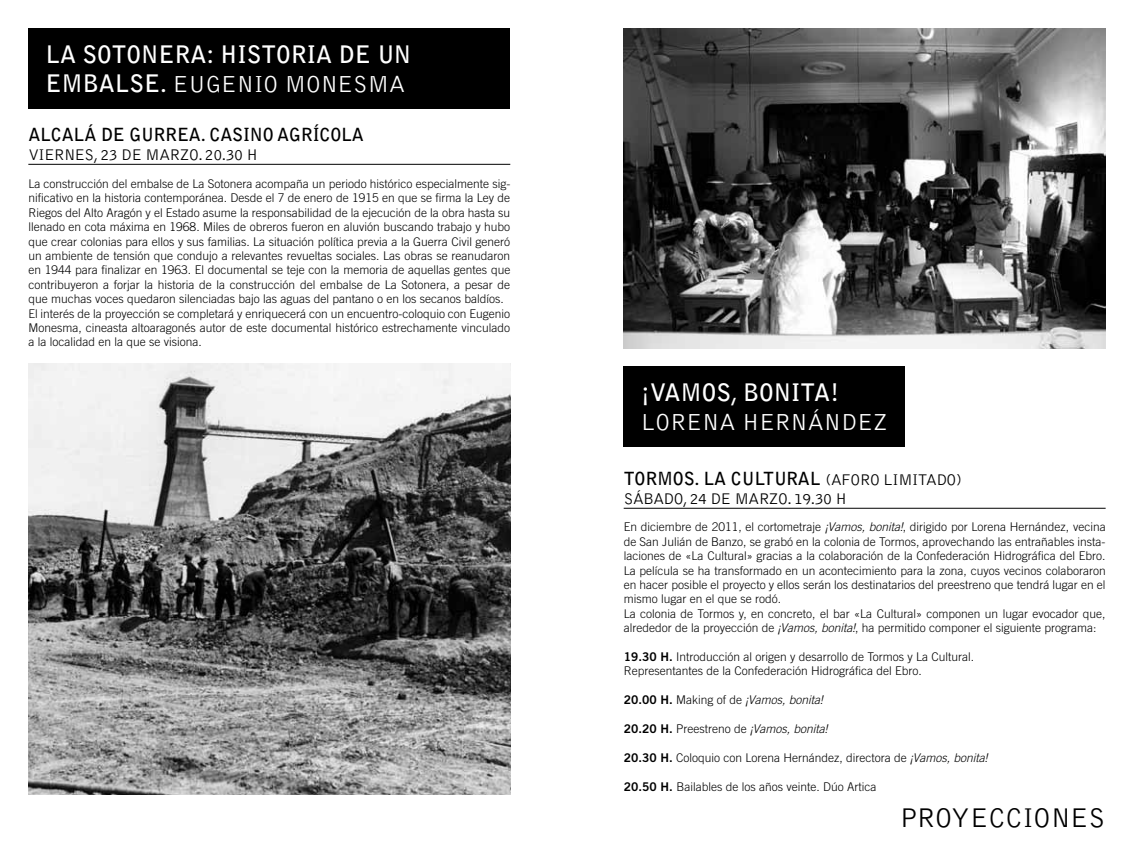
<style>
.page{position:relative;width:1134px;height:851px;background:#fff}
.page>*{position:absolute;margin:0;border:0;box-sizing:border-box;transform-origin:0 0}
.t1{font:300 28px "Bell Gothic Std";color:#000}
.t2{font:700 24px/28.8px "Bell Gothic Std";color:#fff}
.t3{font:300 24px "Bell Gothic Std";color:#fff}
.t4{font:700 18px "Bell Gothic Std";letter-spacing:-.01em;color:#000}
.t5{font:300 16px "Bell Gothic Std";letter-spacing:-.03em;color:#000}
.t6{font:300 12px/14.4px "Trade Gothic LT Std";color:#000}
.t7{font:italic 300 12px "Trade Gothic LT Std";color:#000}
.s1{font-weight:300}
.s2{font-weight:300;font-size:16px}
.s3{font-style:italic}
.s4{font-family:"Trade Gothic LT Std Bd 2";font-weight:400}
.s5{font-family:"Trade Gothic LT Std Bd 2";font-weight:400;font-style:normal}
.s6{font-style:normal}
</style>
<div class="page">
<div style="left:28px;top:28px;width:482px;height:81px;background:#000"></div>
<div style="left:624px;top:366px;width:281px;height:81px;background:#000"></div>
<img style="left:624px;top:28px;width:482px;height:320px">
<img style="left:28px;top:363px;width:482px;height:431px">
<hr style="left:28px;top:164px;width:482px;height:1px;background:#000">
<hr style="left:624px;top:507px;width:482px;height:1px;background:#000">
<h2 class="t2" style="left:45px;top:40px;width:367px">LA SOTONERA: HISTORIA DE UN<br>EMBALSE. <span class="s1">EUGENIO MONESMA</span></h2>
<h3 class="t4" style="left:28px;top:124px;width:12px">ALC</h3>
<h3 class="t4" style="left:62px;top:124px;width:304px">ALÁ DE GURREA. CASINO AG RÍCOLA</h3>
<h3 class="t5" style="left:28px;top:146px;width:227px">VI ERNES, 23 D E MA RZO. 20.30 H</h3>
<p class="t6" style="left:28px;top:176px;width:483px">La construcción del embalse de La Sotonera acompaña un periodo histórico especialmente sig&shy;nificativo en la historia contemporánea. Desde el 7 de enero de 1915 en que se firma la Ley de Riegos del Alto Aragón y el Estado asume la responsabilidad de la ejecución de la obra hasta su llenado en cota máxima en 1968. Miles de obreros fueron en aluvión buscando trabajo y hubo que crear colonias para ellos y sus familias. La situación política previa a la Guerra Civil generó un ambiente de tensión que condujo a relevantes revueltas sociales. Las obras se reanudaron en 1944 para finalizar en 1963. El documental se teje con la memoria de aquellas gentes que contribuyeron a forjar la historia de la construcción del embalse de La Sotonera, a pesar de que muchas voces quedaron silenciadas bajo las aguas del pantano o en los secanos baldíos.<br>El interés de la proyección se completará y enriquecerá con un encuentro-coloquio con Eugenio Monesma, cineasta altoaragonés autor de este documental histórico estrechamente vinculado a la localidad en la que se visiona.</p>
<h2 class="t2" style="left:641px;top:378px;width:200px">¡VAM OS, BONITA!</h2>
<h2 class="t3" style="left:641px;top:409px;width:249px">LORENA HERNÁNDEZ</h2>
<h3 class="t4" style="left:624px;top:467px;width:340px">TORM OS. LA CULTURAL <span class="s2">(AFORO LIMITADO)</span></h3>
<h3 class="t5" style="left:624px;top:490px;width:220px">SÁBADO, 24 D E MA RZO. 19.30 H</h3>
<p class="t6" style="left:624px;top:519px;width:483px">En diciembre de 2011, el cortometraje <span class="s3">¡Vamos, bonita!</span>, dirigido por Lorena Hernández, vecina de San Julián de Banzo, se grabó en la colonia de Tormos, aprovechando las entrañables insta&shy;laciones de «La Cultural» gracias a la colaboración de la Confederación Hidrográfica del Ebro.<br>La película se ha transformado en un acontecimiento para la zona, cuyos vecinos colaboraron en hacer posible el proyecto y ellos serán los destinatarios del preestreno que tendrá lugar en el mismo lugar en el que se rodó.<br>La colonia de Tormos y, en concreto, el bar «La Cultural» componen un lugar evocador que, alrededor de la proyección de <span class="s3">¡Vamos, bonita!</span>, ha permitido componer el siguiente programa:</p>
<p class="t6" style="left:624px;top:649px;width:352px"><span class="s4">19.30 H.</span> Introducción al origen y desarrollo de Tormos y La Cultural.<br>Representantes de la Confederación Hidrográfica del Ebro.</p>
<p class="t7" style="left:624px;top:692px;width:200px"><span class="s5">20.00 H.</span> <span class="s6">Making of de</span> ¡Vamos, bonita!</p>
<p class="t7" style="left:624px;top:721px;width:205px"><span class="s5">20.20 H.</span> <span class="s6">Preestreno de</span> ¡Vamos, bonita!</p>
<p class="t6" style="left:624px;top:750px;width:365px"><span class="s4">20.30 H.</span> Coloquio con Lorena Hernández, directora de <span class="s3">¡Vamos, bonita!</span></p>
<p class="t6" style="left:624px;top:779px;width:254px"><span class="s4">20.50 H.</span> Bailables de los años veinte. Dúo Artica</p>
<h1 class="t1" style="left:899px;top:802px;width:35px">PROYE</h1>
<h1 class="t1" style="left:988px;top:802px;width:63px">CCIONE</h1>
<h1 class="t1" style="left:1088px;top:802px;width:19px">S</h1>
</div>
